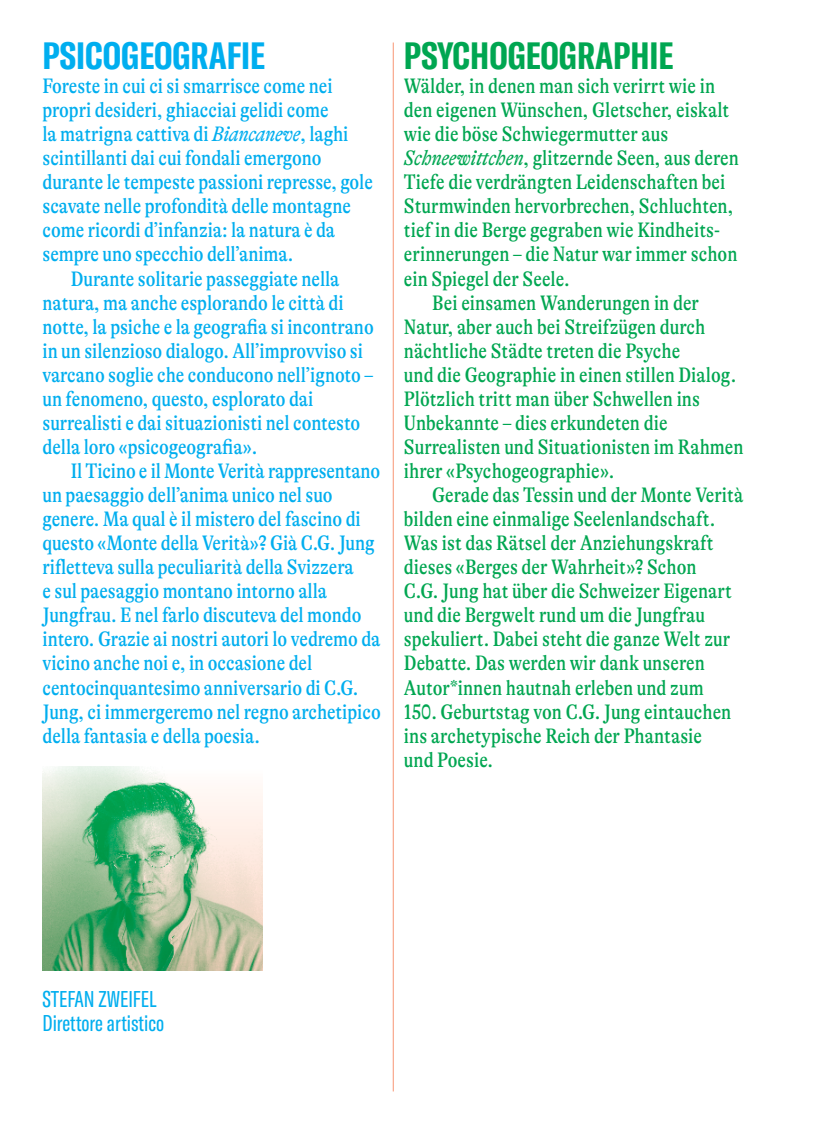
<style>
.page{position:relative;width:815px;height:1134px;background:#fff}
.page>*{position:absolute;margin:0;border:0;box-sizing:border-box;transform-origin:0 0}
.t1{font:700 extra-condensed 37.5px "GT America";color:#00a651}
.t2{font:700 extra-condensed 37.5px "GT America";color:#00aeef}
.t3{font:extra-condensed 22.5px/24px "GT America";color:#00aeef}
.t4{font:condensed 21.25px "GT Alpina";letter-spacing:-.005em;color:#00aeef}
.t5{font:condensed 21.25px "GT Alpina";color:#00a651}
.s1{font-style:italic}
</style>
<div class="page">
<img style="left:43px;top:766px;width:219px;height:205px">
<hr style="left:393px;top:43px;width:1px;height:1048px;background:#f9aa8f">
<h1 class="t2" style="left:43px;top:33px;width:224px">PSICOGEOGRAFIE</h1>
<p class="t4" style="left:43px;top:74px;width:292px">Foreste in cui ci si smarrisce come nei</p>
<p class="t4" style="left:43px;top:98px;width:288px">propri desideri, ghiacciai gelidi come</p>
<p class="t4" style="left:43px;top:122px;width:307px">la matrigna cattiva di <span class="s1">Biancaneve</span>, laghi</p>
<p class="t4" style="left:43px;top:146px;width:281px">scintillanti dai cui fondali emergono</p>
<p class="t4" style="left:43px;top:170px;width:332px">durante le tempeste passioni represse, gole</p>
<p class="t4" style="left:43px;top:194px;width:310px">scavate nelle profondità delle montagne</p>
<p class="t4" style="left:43px;top:218px;width:294px">come ricordi d’infanzia: la natura è da</p>
<p class="t4" style="left:43px;top:242px;width:252px">sempre uno specchio dell’anima.</p>
<p class="t4" style="left:71px;top:266px;width:270px">Durante solitarie passeggiate nella</p>
<p class="t4" style="left:43px;top:291px;width:303px">natura, ma anche esplorando le città di</p>
<p class="t4" style="left:43px;top:315px;width:333px">notte, la psiche e la geografia si incontrano</p>
<p class="t4" style="left:43px;top:339px;width:322px">in un silenzioso dialogo. All’improvviso si</p>
<p class="t4" style="left:43px;top:363px;width:332px">varcano soglie che conducono nell’ignoto –</p>
<p class="t4" style="left:43px;top:387px;width:272px">un fenomeno, questo, esplorato dai</p>
<p class="t4" style="left:43px;top:411px;width:319px">surrealisti e dai situazionisti nel contesto</p>
<p class="t4" style="left:43px;top:435px;width:216px">della loro «psicogeografia».</p>
<p class="t4" style="left:71px;top:459px;width:311px">Il Ticino e il Monte Verità rappresentano</p>
<p class="t4" style="left:43px;top:483px;width:292px">un paesaggio dell’anima unico nel suo</p>
<p class="t4" style="left:43px;top:507px;width:320px">genere. Ma qual è il mistero del fascino di</p>
<p class="t4" style="left:43px;top:531px;width:334px">questo «Monte della Verità»? Già C.G. Jung</p>
<p class="t4" style="left:43px;top:555px;width:313px">rifletteva sulla peculiarità della Svizzera</p>
<p class="t4" style="left:43px;top:579px;width:286px">e sul paesaggio montano intorno alla</p>
<p class="t4" style="left:43px;top:603px;width:320px">Jungfrau. E nel farlo discuteva del mondo</p>
<p class="t4" style="left:43px;top:627px;width:340px">intero. Grazie ai nostri autori lo vedremo da</p>
<p class="t4" style="left:43px;top:651px;width:271px">vicino anche noi e, in occasione del</p>
<p class="t4" style="left:43px;top:675px;width:318px">centocinquantesimo anniversario di C.G.</p>
<p class="t4" style="left:43px;top:699px;width:340px">Jung, ci immergeremo nel regno archetipico</p>
<p class="t4" style="left:43px;top:724px;width:219px">della fantasia e della poesia.</p>
<h1 class="t1" style="left:404px;top:33px;width:271px">PSYCHOGEOGRAPHIE</h1>
<p class="t5" style="left:404px;top:74px;width:313px">Wälder, in denen man sich verirrt wie in</p>
<p class="t5" style="left:404px;top:98px;width:327px">den eigenen Wünschen, Gletscher, eiskalt</p>
<p class="t5" style="left:404px;top:122px;width:266px">wie die böse Schwiegermutter aus</p>
<p class="t5" style="left:404px;top:146px;width:336px"><span class="s1">Schneewittchen</span>, glitzernde Seen, aus deren</p>
<p class="t5" style="left:404px;top:170px;width:323px">Tiefe die verdrängten Leidenschaften bei</p>
<p class="t5" style="left:404px;top:194px;width:331px">Sturmwinden hervorbrechen, Schluchten,</p>
<p class="t5" style="left:404px;top:218px;width:318px">tief in die Berge gegraben wie Kindheits-</p>
<p class="t5" style="left:404px;top:242px;width:335px">erinnerungen – die Natur war immer schon</p>
<p class="t5" style="left:404px;top:266px;width:167px">ein Spiegel der Seele.</p>
<p class="t5" style="left:432px;top:291px;width:268px">Bei einsamen Wanderungen in der</p>
<p class="t5" style="left:404px;top:315px;width:303px">Natur, aber auch bei Streifzügen durch</p>
<p class="t5" style="left:404px;top:339px;width:278px">nächtliche Städte treten die Psyche</p>
<p class="t5" style="left:404px;top:363px;width:334px">und die Geographie in einen stillen Dialog.</p>
<p class="t5" style="left:404px;top:387px;width:298px">Plötzlich tritt man über Schwellen ins</p>
<p class="t5" style="left:404px;top:411px;width:265px">Unbekannte – dies erkundeten die</p>
<p class="t5" style="left:404px;top:435px;width:341px">Surrealisten und Situationisten im Rahmen</p>
<p class="t5" style="left:404px;top:459px;width:212px">ihrer «Psychogeographie».</p>
<p class="t5" style="left:432px;top:483px;width:313px">Gerade das Tessin und der Monte Verità</p>
<p class="t5" style="left:404px;top:507px;width:313px">bilden eine einmalige Seelenlandschaft.</p>
<p class="t5" style="left:404px;top:531px;width:311px">Was ist das Rätsel der Anziehungskraft</p>
<p class="t5" style="left:404px;top:555px;width:294px">dieses «Berges der Wahrheit»? Schon</p>
<p class="t5" style="left:404px;top:579px;width:330px">C.G. Jung hat über die Schweizer Eigenart</p>
<p class="t5" style="left:404px;top:603px;width:303px">und die Bergwelt rund um die Jungfrau</p>
<p class="t5" style="left:404px;top:627px;width:328px">spekuliert. Dabei steht die ganze Welt zur</p>
<p class="t5" style="left:404px;top:651px;width:302px">Debatte. Das werden wir dank unseren</p>
<p class="t5" style="left:404px;top:675px;width:301px">Autor*innen hautnah erleben und zum</p>
<p class="t5" style="left:404px;top:699px;width:329px">150. Geburtstag von C.G. Jung eintauchen</p>
<p class="t5" style="left:404px;top:724px;width:300px">ins archetypische Reich der Phantasie</p>
<p class="t5" style="left:404px;top:748px;width:91px">und Poesie.</p>
<p class="t3" style="left:43px;top:987px;width:123px">STEFAN ZWEIFEL<br>Direttore artistico</p>
</div>
